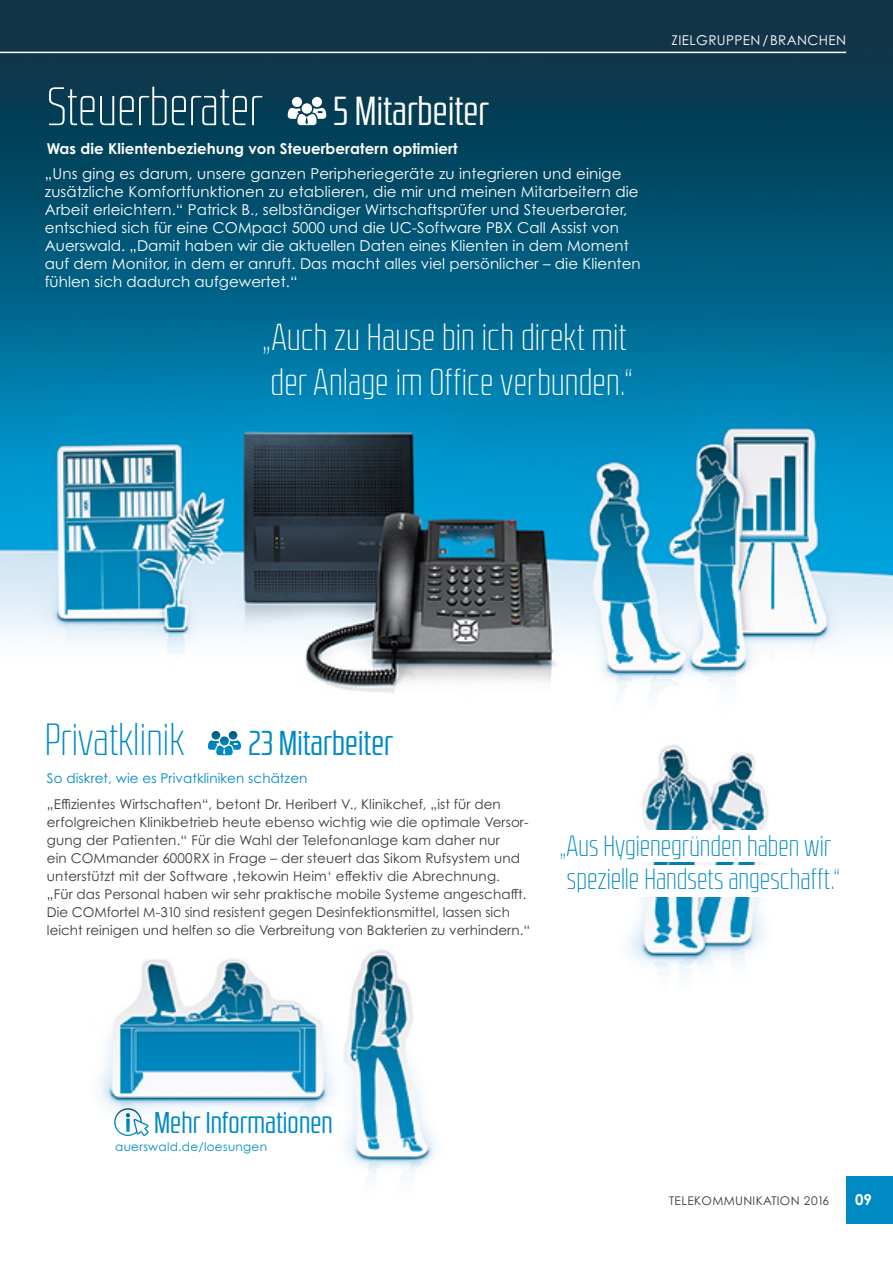
<style>
.page{position:relative;width:893px;height:1263px;background:#fff}
.page>*{position:absolute;margin:0;border:0;box-sizing:border-box;transform-origin:0 0}
.t1{font:300 54px "RB No 2.1 b";letter-spacing:.005em;color:#fff}
.t2{font:300 45px "RB No 2.1 b";letter-spacing:.005em;color:#008ac4}
.t3{font:40.5px "RB No 2.1 b";letter-spacing:.005em;color:#fff}
.t4{font:300 37.5px/45px "RB No 2.1 b";letter-spacing:.005em;color:#fff}
.t5{font:34.5px "RB No 2.1 b";letter-spacing:.005em;color:#008ac4}
.t6{font:30px "RB No 2.1 b";letter-spacing:.005em;color:#008ac4}
.t7{font:300 29.25px/33px "RB No 2.1 b";letter-spacing:-.005em;color:#008ac4}
.t8{font:15px/18px "Century Gothic Pro";letter-spacing:.005em;color:#fff}
.t9{font:700 15px "Century Gothic Pro";letter-spacing:.005em;color:#fff}
.t10{font:13.5px/18px "Century Gothic Pro";letter-spacing:.005em;color:#3b3b3a}
.t11{font:13.5px "Century Gothic Pro";letter-spacing:.005em;color:#008ac4}
.t12{font:13.5px "Century Gothic Pro";letter-spacing:.03em;color:#fff}
.t13{font:12px "Century Gothic Pro";letter-spacing:.025em;color:#008ac4}
.t14{font:12px "Century Gothic Pro";letter-spacing:.03em;color:#3b3b3a}
</style>
<div class="page">
<img style="left:0;top:0;width:893px;height:1224px">
<div style="left:605px;top:865px;width:247px;height:31px;background:#fff"></div>
<div style="left:605px;top:831px;width:247px;height:31px;background:#fff"></div>
<div style="left:292px;top:97px;width:10px;height:10px;background:#fff;border-radius:50%"></div>
<div style="left:312px;top:97px;width:10px;height:10px;background:#fff;border-radius:50%"></div>
<div style="left:302px;top:103px;width:10px;height:11px;background:#fff;border-radius:50%"></div>
<svg style="left:288px;top:108px;width:38px;height:17px"></svg>
<svg style="left:208px;top:731px;width:33px;height:24px"></svg>
<svg style="left:114px;top:1108px;width:35px;height:28px"></svg>
<div style="left:846px;top:1176px;width:47px;height:47px;background:#008ac4"></div>
<hr style="left:0;top:52px;width:846px;height:1px;background:#fff">
<h1 class="t1" style="left:47px;top:77px;width:217px">Steuerberater</h1>
<h3 class="t3" style="left:333px;top:88px;width:157px">5 Mitarbeiter</h3>
<p class="t9" style="left:47px;top:139px;width:412px">Was die Klientenbeziehung von Steuerberatern optimiert</p>
<p class="t8" style="left:45px;top:165px;width:597px">„Uns ging es darum, unsere ganzen Peripheriegeräte zu integrieren und einige zusätzliche Komfortfunktionen zu etablieren, die mir und meinen Mitarbeitern die Arbeit erleichtern.“ Patrick B., selbständiger Wirtschaftsprüfer und Steuerberater, entschied sich für eine COMpact 5000 und die UC-Software PBX Call Assist von Auerswald. „Damit haben wir die aktuellen Daten eines Klienten in dem Moment auf dem Monitor, in dem er anruft. Das macht alles viel persönlicher – die Klienten fühlen sich dadurch aufgewertet.“</p>
<h3 class="t4" style="left:262px;top:314px;width:372px">„Auch zu Hause bin ich direkt mit der Anlage im Office verbunden.“</h3>
<p class="t12" style="left:671px;top:32px;width:176px">ZIELGRUPPEN/BRANCHEN</p>
<h2 class="t2" style="left:45px;top:715px;width:141px">Privatklinik</h2>
<h3 class="t5" style="left:249px;top:724px;width:146px">23 Mitarbeiter</h3>
<p class="t11" style="left:47px;top:770px;width:262px">So diskret, wie es Privatkliniken schätzen</p>
<p class="t10" style="left:47px;top:795px;width:485px">„Effizientes Wirtschaften“, betont Dr. Heribert V., Klinikchef, „ist für den erfolgreichen Klinikbetrieb heute ebenso wichtig wie die optimale Versor&shy;gung der Patienten.“ Für die Wahl der Telefonanlage kam daher nur<br>ein COMmander 6000RX in Frage – der steuert das Sikom Rufsystem und unterstützt mit der Software ‚tekowin Heim‘ effektiv die Abrechnung.<br>„Für das Personal haben wir sehr praktische mobile Systeme angeschafft.<br>Die COMfortel M-310 sind resistent gegen Desinfektionsmittel, lassen sich leicht reinigen und helfen so die Verbreitung von Bakterien zu verhindern.“</p>
<h3 class="t7" style="left:559px;top:829px;width:282px">„Aus Hygienegründen haben wir spezielle Handsets angeschafft.“</h3>
<h3 class="t6" style="left:154px;top:1106px;width:180px">Mehr Informationen</h3>
<p class="t13" style="left:115px;top:1140px;width:153px">auerswald.de/loesungen</p>
<p class="t14" style="left:669px;top:1194px;width:162px">TELEKOMMUNIKATION 2016</p>
<p class="t9" style="left:855px;top:1190px;width:18px">09</p>
</div>
